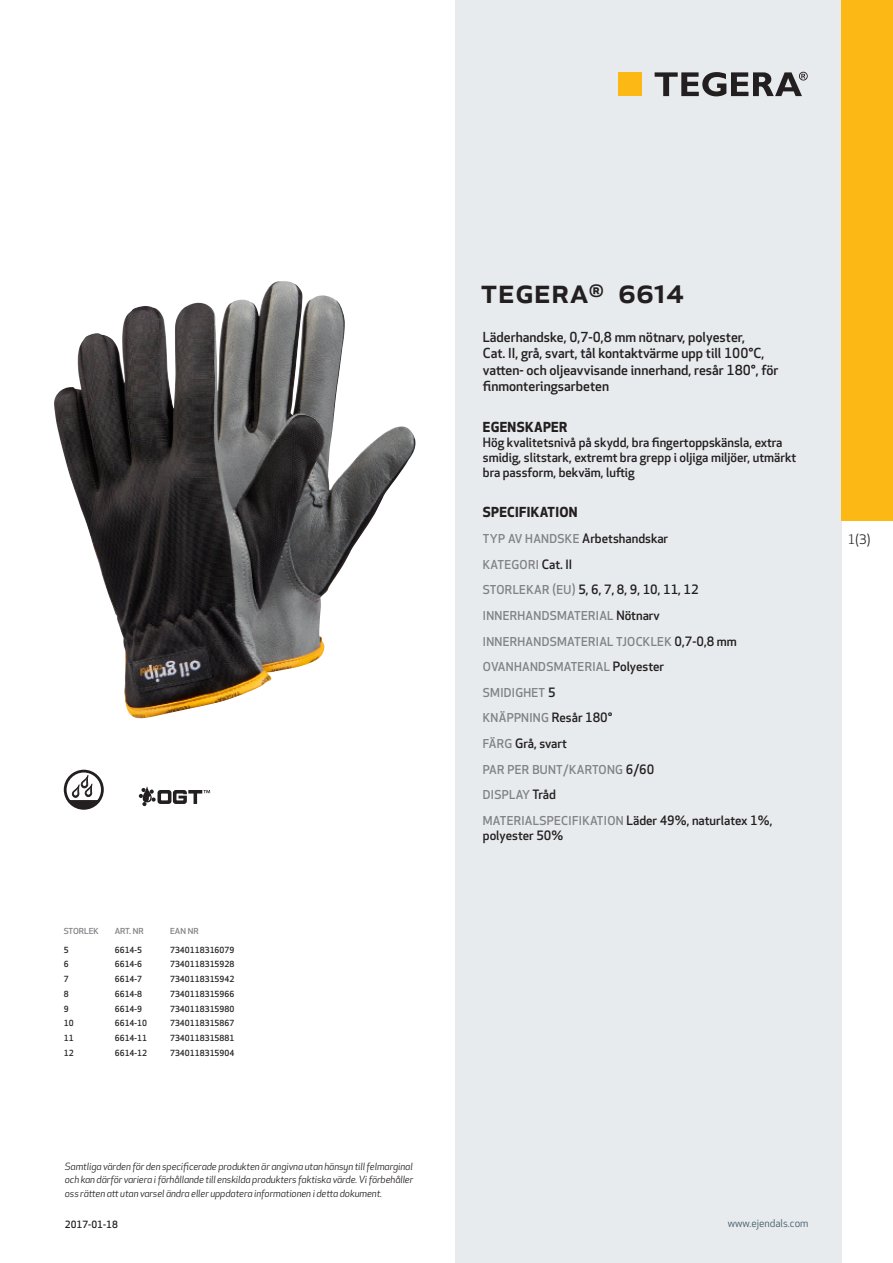
<style>
.page{position:relative;width:893px;height:1263px;background:#fff}
.page>*{position:absolute;margin:0;border:0;box-sizing:border-box;transform-origin:0 0}
.prodname{font:500 34.5px "Apex New";color:#231f20}
.Funktion_body{font:500 13.5px/16.5px "Apex New";color:#231f20}
.Funktion_body-2{font:700 13.5px "Apex New";letter-spacing:.025em;color:#231f20}
.t1{font:12.75px "Apex New";color:#231f20}
.Funktion_body-3{font:500 12.6px/15px "Apex New";color:#231f20}
.Funktion_body-4{font:500 12px "Apex New";letter-spacing:.025em;color:#808285}
.t2{font:10.5px "Apex New";color:#405968}
.t3{font:italic 9.75px/13.5px "Apex New";letter-spacing:-.01em;color:#231f20;text-align:justify}
.Sidfot_datum{font:500 9.75px "Apex New";color:#231f20}
.ArticleTable_body{font:500 8.25px "Apex New";color:#231f20}
.ArticeTable_header{font:500 8.1px "Apex New";color:#808285;scale:1.06 1}
.s1{font-size:12px;color:#808285}
.s2{font-size:12.6px;color:#231f20}
</style>
<div class="page">
<div style="left:455px;top:0;width:387px;height:1263px;background:#e8ebee"></div>
<div style="left:842px;top:0;width:51px;height:520px;background:#fcb814"></div>
<img style="left:54px;top:281px;width:349px;height:438px">
<div style="left:618px;top:72px;width:24px;height:24px;background:#fcb814"></div>
<svg style="left:655px;top:72px;width:153px;height:24px"></svg>
<svg style="left:64px;top:770px;width:40px;height:40px"></svg>
<svg style="left:139px;top:786px;width:71px;height:20px"></svg>
<p class="ArticeTable_header" style="left:64px;top:925px;width:35px">STORLEK</p>
<p class="ArticeTable_header" style="left:115px;top:925px;width:29px">ART. NR</p>
<p class="ArticeTable_header" style="left:170px;top:925px;width:28px">EAN NR</p>
<p class="ArticleTable_body" style="left:64px;top:944px;width:6px">5</p>
<p class="ArticleTable_body" style="left:115px;top:944px;width:29px">6614-5</p>
<p class="ArticleTable_body" style="left:170px;top:944px;width:66px">7340118316079</p>
<p class="ArticleTable_body" style="left:64px;top:959px;width:6px">6</p>
<p class="ArticleTable_body" style="left:115px;top:959px;width:29px">6614-6</p>
<p class="ArticleTable_body" style="left:170px;top:959px;width:66px">7340118315928</p>
<p class="ArticleTable_body" style="left:64px;top:973px;width:6px">7</p>
<p class="ArticleTable_body" style="left:115px;top:973px;width:29px">6614-7</p>
<p class="ArticleTable_body" style="left:170px;top:973px;width:66px">7340118315942</p>
<p class="ArticleTable_body" style="left:64px;top:988px;width:6px">8</p>
<p class="ArticleTable_body" style="left:115px;top:988px;width:29px">6614-8</p>
<p class="ArticleTable_body" style="left:170px;top:988px;width:66px">7340118315966</p>
<p class="ArticleTable_body" style="left:64px;top:1003px;width:6px">9</p>
<p class="ArticleTable_body" style="left:115px;top:1003px;width:29px">6614-9</p>
<p class="ArticleTable_body" style="left:170px;top:1003px;width:66px">7340118315980</p>
<p class="ArticleTable_body" style="left:64px;top:1018px;width:11px">10</p>
<p class="ArticleTable_body" style="left:115px;top:1018px;width:34px">6614-10</p>
<p class="ArticleTable_body" style="left:170px;top:1018px;width:66px">7340118315867</p>
<p class="ArticleTable_body" style="left:64px;top:1032px;width:11px">11</p>
<p class="ArticleTable_body" style="left:115px;top:1032px;width:34px">6614-11</p>
<p class="ArticleTable_body" style="left:170px;top:1032px;width:66px">7340118315881</p>
<p class="ArticleTable_body" style="left:64px;top:1047px;width:11px">12</p>
<p class="ArticleTable_body" style="left:115px;top:1047px;width:34px">6614-12</p>
<p class="ArticleTable_body" style="left:170px;top:1047px;width:66px">7340118315904</p>
<p class="t3" style="left:65px;top:1159px;width:350px">Samtliga värden för den specificerade produkten är angivna utan hänsyn till felmarginal och kan därför variera i förhållande till enskilda produkters faktiska värde. Vi förbehåller oss rätten att utan varsel ändra eller uppdatera informationen i detta dokument.</p>
<p class="Sidfot_datum" style="left:65px;top:1218px;width:54px">2017-01-18</p>
<p class="prodname" style="left:480px;top:267px;width:205px">TEGERA<sup>®</sup> 6614</p>
<p class="Funktion_body" style="left:483px;top:328px;width:297px">Läderhandske, 0,7-0,8 mm nötnarv, polyester,<br>Cat. II, grå, svart, tål kontaktvärme upp till 100°C, vatten- och oljeavvisande innerhand, resår 180°, för finmonteringsarbeten</p>
<p class="Funktion_body-2" style="left:483px;top:417px;width:86px">EGENSKAPER</p>
<p class="Funktion_body-3" style="left:483px;top:434px;width:315px">Hög kvalitetsnivå på skydd, bra fingertoppskänsla, extra smidig, slitstark, extremt bra grepp i oljiga miljöer, utmärkt bra passform, bekväm, luftig</p>
<p class="Funktion_body-2" style="left:483px;top:503px;width:96px">SPECIFIKATION</p>
<p class="Funktion_body-3" style="left:483px;top:531px;width:187px"><span class="s1">TYP AV HANDSKE</span> Arbetshandskar</p>
<p class="Funktion_body-4" style="left:483px;top:556px;width:91px">KATEGORI <span class="s2">Cat. II</span></p>
<p class="Funktion_body-3" style="left:483px;top:582px;width:217px"><span class="s1">STORLEKAR (EU)</span> 5, 6, 7, 8, 9, 10, 11, 12</p>
<p class="Funktion_body-4" style="left:483px;top:607px;width:178px">INNERHANDSMATERIAL <span class="s2">Nötnarv</span></p>
<p class="Funktion_body-4" style="left:483px;top:633px;width:256px">INNERHANDSMATERIAL TJOCKLEK <span class="s2">0,7-0,8 mm</span></p>
<p class="Funktion_body-4" style="left:483px;top:659px;width:183px">OVANHANDSMATERIAL <span class="s2">Polyester</span></p>
<p class="Funktion_body-4" style="left:483px;top:684px;width:74px">SMIDIGHET <span class="s2">5</span></p>
<p class="Funktion_body-4" style="left:483px;top:710px;width:131px">KNÄPPNING <span class="s2">Resår 180°</span></p>
<p class="Funktion_body-3" style="left:483px;top:736px;width:86px"><span class="s1">FÄRG</span> Grå, svart</p>
<p class="Funktion_body-4" style="left:483px;top:761px;width:173px">PAR PER BUNT/KARTONG <span class="s2">6/60</span></p>
<p class="Funktion_body-4" style="left:483px;top:787px;width:75px">DISPLAY <span class="s2">Tråd</span></p>
<p class="Funktion_body-3" style="left:483px;top:813px;width:291px"><span class="s1">MATERIALSPECIFIKATION</span> Läder 49%, naturlatex 1%, polyester 50%</p>
<p class="t1" style="left:848px;top:531px;width:24px">1(3)</p>
<p class="t2" style="left:728px;top:1217px;width:82px">www.ejendals.com</p>
</div>
